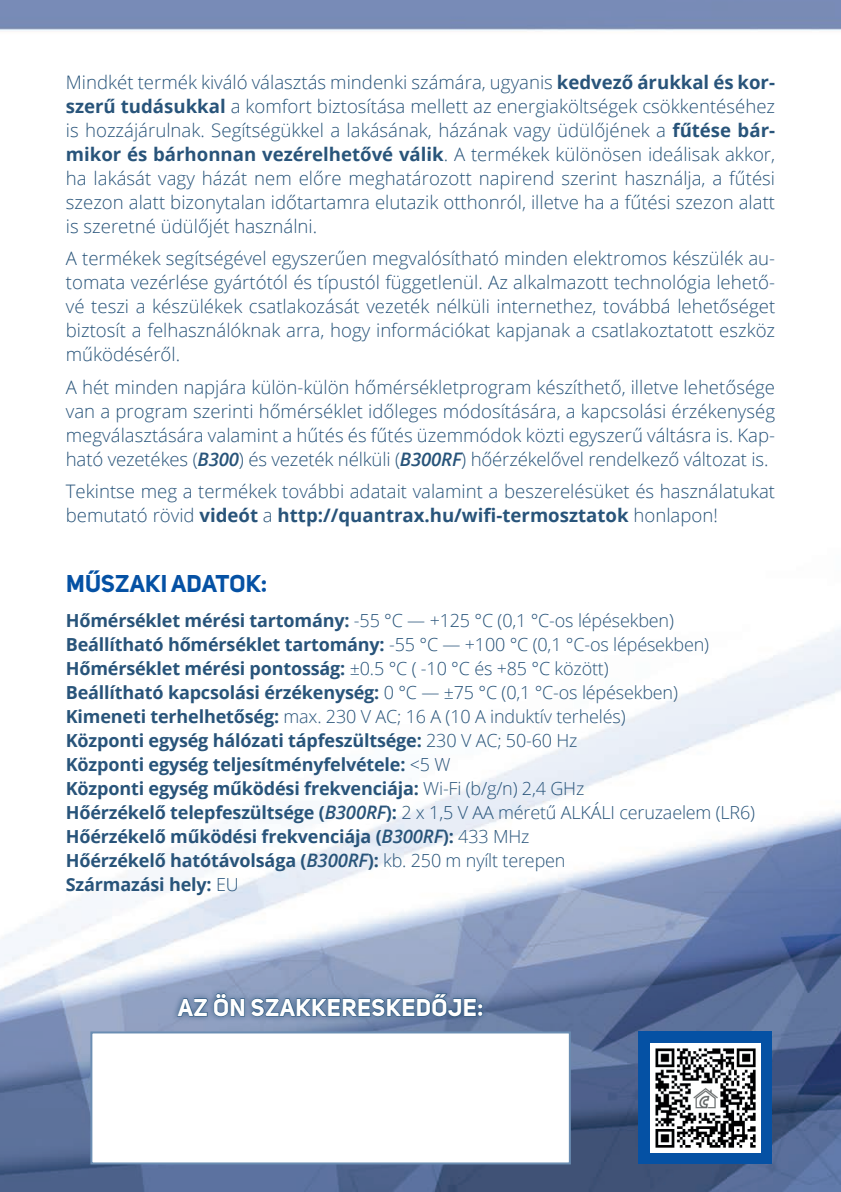
<style>
.page{position:relative;width:841px;height:1192px;background:#fff}
.page>*{position:absolute;margin:0;border:0;box-sizing:border-box;transform-origin:0 0}
.t1{font:700 24px "Uni Sans";letter-spacing:.02em;color:#fff}
.t2{font:700 24px "Uni Sans";letter-spacing:.01em;color:#0551a4}
.t3{font:300 18.6px/24px "Open Sans";color:#28547a;text-align:justify}
.t4{font:700 18px "Open Sans";letter-spacing:-.01em;color:#28547a}
.t5{font:300 18px "Open Sans";letter-spacing:-.01em;color:#28547a}
.s1{font-weight:700}
.s2{font-weight:600;font-style:italic}
.s3{font-weight:300}
.s4{font-weight:600;font-style:italic;font-size:18.6px}
</style>
<div class="page">
<img style="left:0;top:0;width:840px;height:1192px">
<div style="left:171px;top:988px;width:317px;height:34px;background:#28547a;opacity:.75"></div>
<svg style="left:176px;top:993px;width:307px;height:24px;background:#5b789c"></svg>
<div style="left:90px;top:1031px;width:480px;height:133px;background:#fff;border:2px solid #6b8eb3"></div>
<div style="left:638px;top:1031px;width:133px;height:133px;background:#0551a4"></div>
<img style="left:650px;top:1043px;width:110px;height:109px">
<p class="t3" style="left:66px;top:69px;width:710px">Mindkét termék kiváló választás mindenki számára, ugyanis <span class="s1">kedvező árukkal és kor&shy;szerű tudásukkal</span> a komfort biztosítása mellett az energiaköltségek csökkentéséhez is hozzájárulnak. Segítségükkel a lakásának, házának vagy üdülőjének a <span class="s1">fűtése bár&shy;mikor és bárhonnan vezérelhetővé válik</span>. A termékek különösen ideálisak akkor, ha lakását vagy házát nem előre meghatározott napirend szerint használja, a fűtési szezon alatt bizonytalan időtartamra elutazik otthonról, illetve ha a fűtési szezon alatt is szeretné üdülőjét használni.</p>
<p class="t3" style="left:66px;top:246px;width:710px">A termékek segítségével egyszerűen megvalósítható minden elektromos készülék au&shy;tomata vezérlése gyártótól és típustól függetlenül. Az alkalmazott technológia lehető&shy;vé teszi a készülékek csatlakozását vezeték nélküli internethez, továbbá lehetőséget biztosít a felhasználóknak arra, hogy információkat kapjanak a csatlakoztatott eszköz működéséről.</p>
<p class="t3" style="left:66px;top:374px;width:710px">A hét minden napjára külön-külön hőmérsékletprogram készíthető, illetve lehetősége van a program szerinti hőmérséklet időleges módosítására, a kapcsolási érzékenység megválasztására valamint a hűtés és fűtés üzemmódok közti egyszerű váltásra is. Kap&shy;ható vezetékes (<span class="s2">B300</span>) és vezeték nélküli (<span class="s2">B300RF</span>) hőérzékelővel rendelkező változat is.</p>
<p class="t3" style="left:66px;top:479px;width:710px">Tekintse meg a termékek további adatait valamint a beszerelésüket és használatukat bemutató rövid <span class="s1">videót</span> a <span class="s1">http://quantrax.hu/wifi-termosztatok</span> honlapon!</p>
<p class="t2" style="left:66px;top:569px;width:203px">MŰSZAKI ADATOK:</p>
<p class="t5" style="left:66px;top:608px;width:609px"><span class="s1">Hőmérséklet mérési tartomány:</span> -55 °C — +125 °С (0,1 °С-os lépésekben)</p>
<p class="t4" style="left:66px;top:632px;width:644px">Beállítható hőmérséklet tartomány: <span class="s3">-55 °C — +100 °С (0,1 °С-os lépésekben)</span></p>
<p class="t4" style="left:66px;top:656px;width:544px">Hőmérséklet mérési pontosság: <span class="s3">±0.5 °C ( -10 °C és +85 °C között)</span></p>
<p class="t4" style="left:66px;top:680px;width:613px">Beállítható kapcsolási érzékenység: <span class="s3">0 °C — ±75 °C (0,1 °С-os lépésekben)</span></p>
<p class="t5" style="left:66px;top:704px;width:561px"><span class="s1">Kimeneti terhelhetőség:</span> max. 230 V AC; 16 A (10 A induktív terhelés)</p>
<p class="t4" style="left:66px;top:728px;width:513px">Központi egység hálózati tápfeszültsége: <span class="s3">230 V AC; 50-60 Hz</span></p>
<p class="t4" style="left:66px;top:752px;width:386px">Központi egység teljesítményfelvétele: <span class="s3">&lt;5 W</span></p>
<p class="t4" style="left:66px;top:776px;width:520px">Központi egység működési frekvenciája: <span class="s3">Wi-Fi (b/g/n) 2,4 GHz</span></p>
<p class="t5" style="left:66px;top:800px;width:690px"><span class="s1">Hőérzékelő telepfeszültsége (</span><span class="s4">B300RF</span><span class="s1">):</span> 2 x 1,5 V AA méretű ALKÁLI ceruzaelem (LR6)</p>
<p class="t4" style="left:66px;top:824px;width:465px">Hőérzékelő működési frekvenciája (<span class="s4">B300RF</span>): <span class="s3">433 MHz</span></p>
<p class="t4" style="left:66px;top:848px;width:501px">Hőérzékelő hatótávolsága (<span class="s4">B300RF</span>): <span class="s3">kb. 250 m nyílt terepen</span></p>
<p class="t4" style="left:66px;top:872px;width:174px">Származási hely: <span class="s3">EU</span></p>
<p class="t1" style="left:178px;top:992px;width:307px">AZ ÖN SZAKKERESKEDŐJE:</p>
</div>
